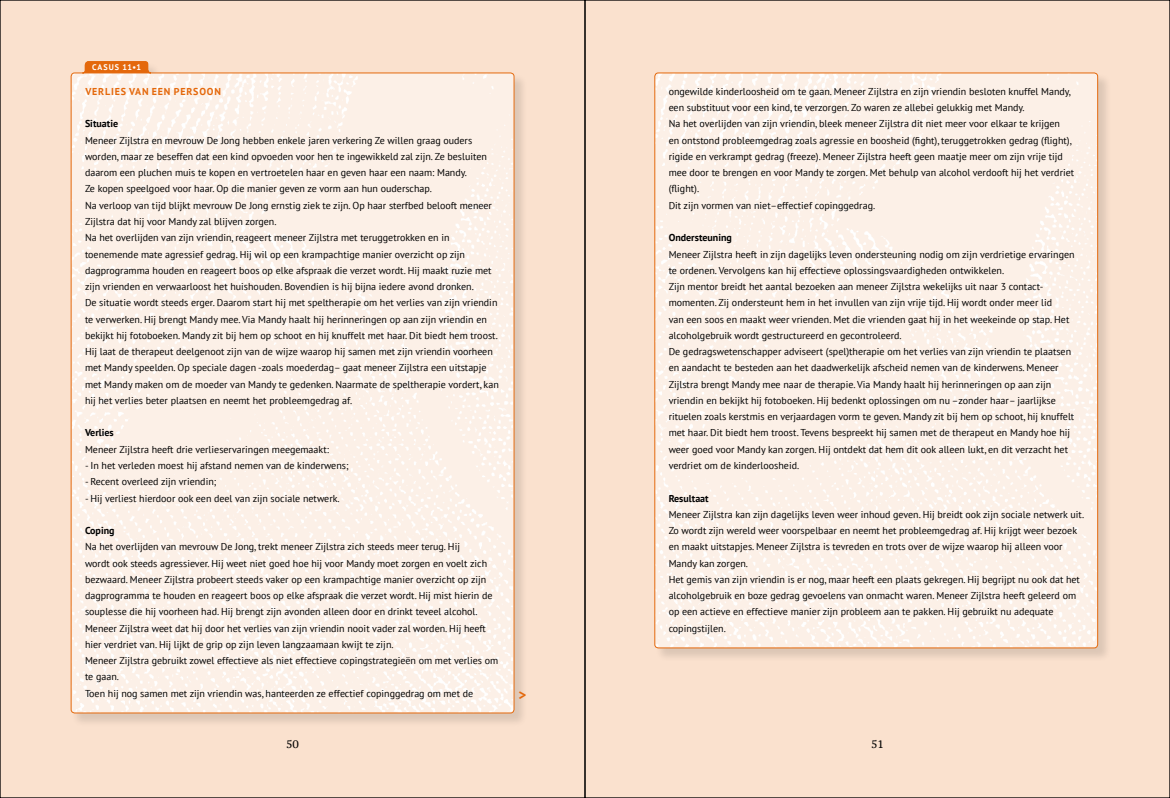
<style>
.page{position:relative;width:1170px;height:798px;background:#fff}
.page>*{position:absolute;margin:0;border:0;box-sizing:border-box;transform-origin:0 0}
.t1{font:700 15px "PT Sans";color:#e4680b}
.t2{font:10.75px "PT Serif Caption";color:#000}
.t3{font:10px/16.2px "PT Sans";color:#000}
.t4{font:700 10px "PT Sans";color:#000}
.t5{font:700 10px "PT Sans";letter-spacing:.08em;color:#e4680b}
.t6{font:700 8.12px "PT Sans";letter-spacing:.13em;color:#fff}
</style>
<div class="page">
<div style="left:0;top:0;width:1169px;height:797px;background:#fae1ce"></div>
<div style="left:654px;top:73px;width:457px;height:588px;background:#000;opacity:.12"></div>
<img style="left:654px;top:73px;width:443px;height:574px">
<div style="left:71px;top:62px;width:457px;height:665px;background:#000;opacity:.12"></div>
<svg style="left:70px;top:62px;width:444px;height:651px;background:#fbefe5"></svg>
<svg style="left:82px;top:61px;width:69px;height:13px"></svg>
<p class="t6" style="left:92px;top:62px;width:50px">Casus 11•1</p>
<p class="t5" style="left:85px;top:85px;width:137px">Verlies van een persoon</p>
<p class="t4" style="left:85px;top:117px;width:35px">Situatie</p>
<p class="t3" style="left:85px;top:132px;width:415px">Meneer Zijlstra en mevrouw De Jong hebben enkele jaren verkering Ze willen graag ouders worden, maar ze beseffen dat een kind opvoeden voor hen te ingewikkeld zal zijn. Ze besluiten daarom een pluchen muis te kopen en vertroetelen haar en geven haar een naam: Mandy.<br>Ze kopen speelgoed voor haar. Op die manier geven ze vorm aan hun ouderschap.<br>Na verloop van tijd blijkt mevrouw De Jong ernstig ziek te zijn. Op haar sterfbed belooft meneer Zijlstra dat hij voor Mandy zal blijven zorgen.<br>Na het overlijden van zijn vriendin, reageert meneer Zijlstra met teruggetrokken en in toenemende mate agressief gedrag. Hij wil op een krampachtige manier overzicht op zijn dagprogramma houden en reageert boos op elke afspraak die verzet wordt. Hij maakt ruzie met zijn vrienden en verwaarloost het huishouden. Bovendien is hij bijna iedere avond dronken.<br>De situatie wordt steeds erger. Daarom start hij met speltherapie om het verlies van zijn vriendin te verwerken. Hij brengt Mandy mee. Via Mandy haalt hij herinneringen op aan zijn vriendin en bekijkt hij fotoboeken. Mandy zit bij hem op schoot en hij knuffelt met haar. Dit biedt hem troost.<br>Hij laat de therapeut deelgenoot zijn van de wijze waarop hij samen met zijn vriendin voorheen met Mandy speelden. Op speciale dagen -zoals moederdag– gaat meneer Zijlstra een uitstapje met Mandy maken om de moeder van Mandy te gedenken. Naarmate de speltherapie vordert, kan hij het verlies beter plaatsen en neemt het probleemgedrag af.</p>
<p class="t4" style="left:85px;top:426px;width:30px">Verlies</p>
<p class="t3" style="left:85px;top:440px;width:245px">Meneer Zijlstra heeft drie verlieservaringen meegemaakt:</p>
<p class="t3" style="left:85px;top:457px;width:265px">- In het verleden moest hij afstand nemen van de kinderwens;</p>
<p class="t3" style="left:85px;top:473px;width:133px">- Recent overleed zijn vriendin;</p>
<p class="t3" style="left:85px;top:489px;width:256px">- Hij verliest hierdoor ook een deel van zijn sociale netwerk.</p>
<p class="t4" style="left:85px;top:523px;width:31px">Coping</p>
<p class="t3" style="left:85px;top:538px;width:415px">Na het overlijden van mevrouw De Jong, trekt meneer Zijlstra zich steeds meer terug. Hij<br>wordt ook steeds agressiever. Hij weet niet goed hoe hij voor Mandy moet zorgen en voelt zich bezwaard. Meneer Zijlstra probeert steeds vaker op een krampachtige manier overzicht op zijn dagprogramma te houden en reageert boos op elke afspraak die verzet wordt. Hij mist hierin de souplesse die hij voorheen had. Hij brengt zijn avonden alleen door en drinkt teveel alcohol.<br>Meneer Zijlstra weet dat hij door het verlies van zijn vriendin nooit vader zal worden. Hij heeft hier verdriet van. Hij lijkt de grip op zijn leven langzaamaan kwijt te zijn.<br>Meneer Zijlstra gebruikt zowel effectieve als niet effectieve copingstrategieën om met verlies om te gaan.<br>Toen hij nog samen met zijn vriendin was, hanteerden ze effectief copinggedrag om met de</p>
<h1 class="t1" style="left:518px;top:684px;width:9px">&gt;</h1>
<p class="t3" style="left:668px;top:83px;width:407px">ongewilde kinderloosheid om te gaan. Meneer Zijlstra en zijn vriendin besloten knuffel Mandy, een substituut voor een kind, te verzorgen. Zo waren ze allebei gelukkig met Mandy.<br>Na het overlijden van zijn vriendin, bleek meneer Zijlstra dit niet meer voor elkaar te krijgen<br>en ontstond probleemgedrag zoals agressie en boosheid (fight), teruggetrokken gedrag (flight), rigide en verkrampt gedrag (freeze). Meneer Zijlstra heeft geen maatje meer om zijn vrije tijd mee door te brengen en voor Mandy te zorgen. Met behulp van alcohol verdooft hij het verdriet (flight).<br>Dit zijn vormen van niet–effectief copinggedrag.</p>
<p class="t4" style="left:668px;top:231px;width:65px">Ondersteuning</p>
<p class="t3" style="left:668px;top:245px;width:407px">Meneer Zijlstra heeft in zijn dagelijks leven ondersteuning nodig om zijn verdrietige ervaringen te ordenen. Vervolgens kan hij effectieve oplossingsvaardigheden ontwikkelen.<br>Zijn mentor breidt het aantal bezoeken aan meneer Zijlstra wekelijks uit naar 3 contact&shy;momenten. Zij ondersteunt hem in het invullen van zijn vrije tijd. Hij wordt onder meer lid<br>van een soos en maakt weer vrienden. Met die vrienden gaat hij in het weekeinde op stap. Het alcoholgebruik wordt gestructureerd en gecontroleerd.<br>De gedragswetenschapper adviseert (spel)therapie om het verlies van zijn vriendin te plaatsen en aandacht te besteden aan het daadwerkelijk afscheid nemen van de kinderwens. Meneer Zijlstra brengt Mandy mee naar de therapie. Via Mandy haalt hij herinneringen op aan zijn vriendin en bekijkt hij fotoboeken. Hij bedenkt oplossingen om nu –zonder haar– jaarlijkse rituelen zoals kerstmis en verjaardagen vorm te geven. Mandy zit bij hem op schoot, hij knuffelt met haar. Dit biedt hem troost. Tevens bespreekt hij samen met de therapeut en Mandy hoe hij weer goed voor Mandy kan zorgen. Hij ontdekt dat hem dit ook alleen lukt, en dit verzacht het verdriet om de kinderloosheid.</p>
<p class="t4" style="left:668px;top:491px;width:42px">Resultaat</p>
<p class="t3" style="left:668px;top:505px;width:417px">Meneer Zijlstra kan zijn dagelijks leven weer inhoud geven. Hij breidt ook zijn sociale netwerk uit.<br>Zo wordt zijn wereld weer voorspelbaar en neemt het probleemgedrag af. Hij krijgt weer bezoek en maakt uitstapjes. Meneer Zijlstra is tevreden en trots over de wijze waarop hij alleen voor Mandy kan zorgen.<br>Het gemis van zijn vriendin is er nog, maar heeft een plaats gekregen. Hij begrijpt nu ook dat het alcoholgebruik en boze gedrag gevoelens van onmacht waren. Meneer Zijlstra heeft geleerd om op een actieve en effectieve manier zijn probleem aan te pakken. Hij gebruikt nu adequate copingstijlen.</p>
<p class="t2" style="left:286px;top:737px;width:14px">50</p>
<p class="t2" style="left:871px;top:737px;width:14px">51</p>
</div>
